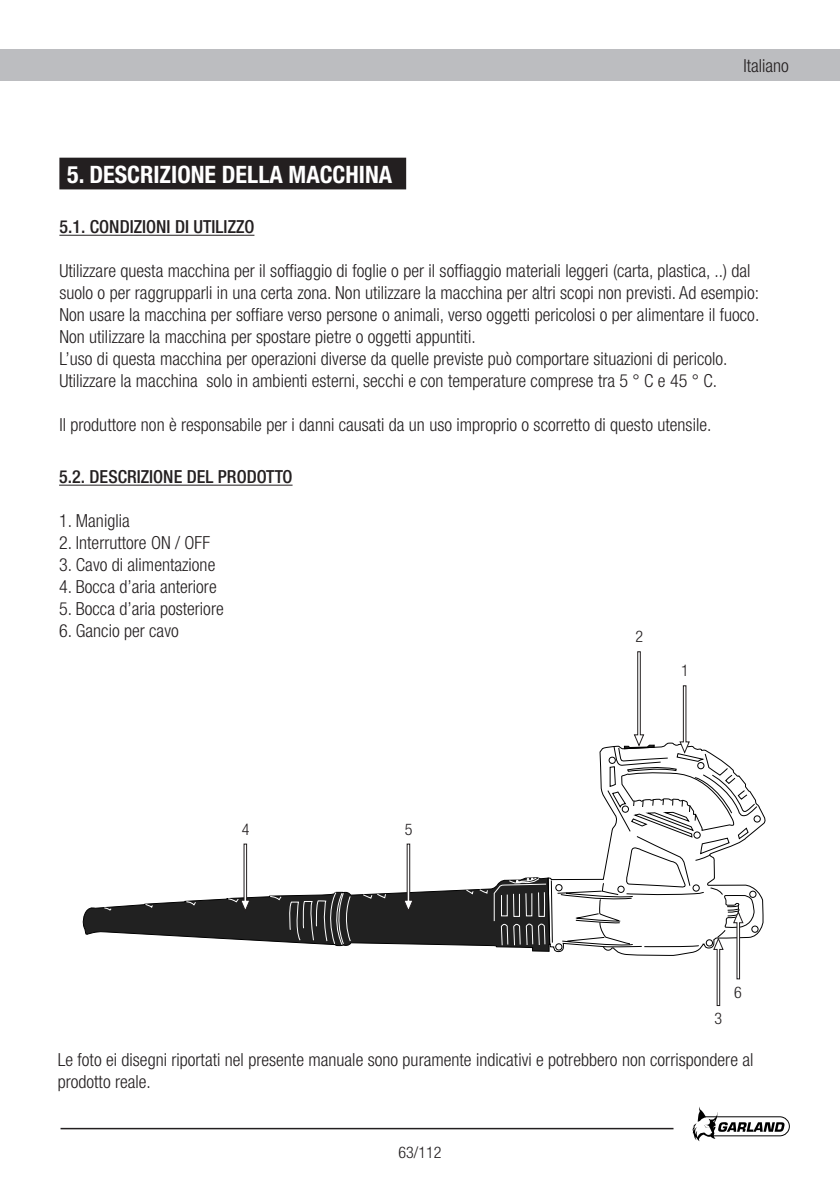
<style>
.page{position:relative;width:840px;height:1191px;background:#fff}
.page>*{position:absolute;margin:0;border:0;box-sizing:border-box;transform-origin:0 0}
.t1{font:700 condensed 24px "Helvetica Neue";color:#fff}
.t2{font:300 condensed 18px/22px "Helvetica Neue";color:#231f20}
.t3{font:500 condensed 18px "Helvetica Neue";color:#231f20}
.t4{font:300 condensed 16px "Helvetica Neue";color:#231f20}
</style>
<div class="page">
<div style="left:0;top:50px;width:839px;height:31px;background:#bcbdc0"></div>
<svg style="left:692px;top:1107px;width:97px;height:34px"></svg>
<hr style="left:60px;top:1127px;width:613px;height:2px;background:#231f20">
<hr style="left:59px;top:485px;width:233px;height:1px;background:#231f20">
<hr style="left:59px;top:235px;width:195px;height:1px;background:#231f20">
<div style="left:60px;top:159px;width:345px;height:29px;background:#231f20"></div>
<div style="left:59px;top:158px;width:347px;height:31px;border:2px solid #231f20"></div>
<svg style="left:82px;top:651px;width:678px;height:355px"></svg>
<p class="t2" style="left:743px;top:55px;width:47px">Italiano</p>
<h1 class="t1" style="left:67px;top:160px;width:326px">5. DESCRIZIONE DELLA MACCHINA</h1>
<p class="t3" style="left:59px;top:216px;width:196px">5.1. CONDIZIONI DI UTILIZZO</p>
<p class="t2" style="left:59px;top:260px;width:701px">Utilizzare questa macchina per il soffiaggio di foglie o per il soffiaggio materiali leggeri (carta, plastica, ..) dal suolo o per raggrupparli in una certa zona. Non utilizzare la macchina per altri scopi non previsti. Ad esempio:<br>Non usare la macchina per soffiare verso persone o animali, verso oggetti pericolosi o per alimentare il fuoco.<br>Non utilizzare la macchina per spostare pietre o oggetti appuntiti.<br>L’uso di questa macchina per operazioni diverse da quelle previste può comportare situazioni di pericolo.<br>Utilizzare la macchina solo in ambienti esterni, secchi e con temperature comprese tra 5 ° C e 45 ° C.</p>
<p class="t2" style="left:59px;top:414px;width:653px">Il produttore non è responsabile per i danni causati da un uso improprio o scorretto di questo utensile.</p>
<p class="t3" style="left:59px;top:466px;width:235px">5.2. DESCRIZIONE DEL PRODOTTO</p>
<p class="t2" style="left:59px;top:510px;width:72px">1. Maniglia</p>
<p class="t2" style="left:59px;top:532px;width:152px">2. Interruttore ON / OFF</p>
<p class="t2" style="left:59px;top:554px;width:158px">3. Cavo di alimentazione</p>
<p class="t2" style="left:59px;top:576px;width:159px">4. Bocca d’aria anteriore</p>
<p class="t2" style="left:59px;top:598px;width:166px">5. Bocca d’aria posteriore</p>
<p class="t2" style="left:59px;top:620px;width:121px">6. Gancio per cavo</p>
<p class="t4" style="left:241px;top:819px;width:9px">4</p>
<p class="t4" style="left:404px;top:819px;width:9px">5</p>
<p class="t4" style="left:635px;top:627px;width:9px">2</p>
<p class="t4" style="left:680px;top:661px;width:9px">1</p>
<p class="t4" style="left:714px;top:1009px;width:9px">3</p>
<p class="t4" style="left:733px;top:983px;width:9px">6</p>
<p class="t2" style="left:58px;top:1048px;width:696px">Le foto ei disegni riportati nel presente manuale sono puramente indicativi e potrebbero non corrispondere al prodotto reale.</p>
<p class="t4" style="left:398px;top:1142px;width:45px">63/112</p>
</div>
